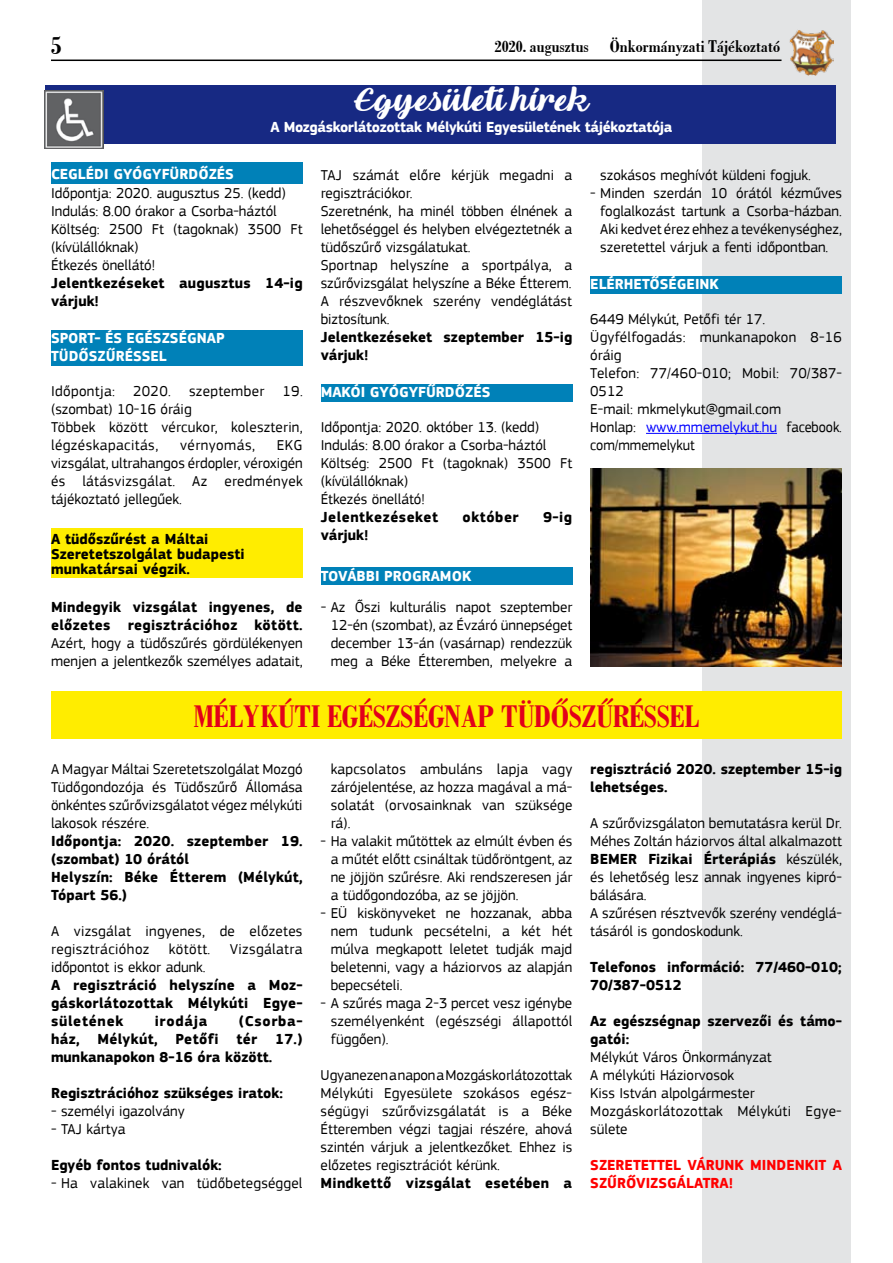
<style>
.page{position:relative;width:893px;height:1263px;background:#fff}
.page>*{position:absolute;margin:0;border:0;box-sizing:border-box;transform-origin:0 0}
.t1{font:700 condensed 33px "H Bodoni";color:#e2001a}
.t2{font:33px "Queenof Heaven";color:#fff}
.t3{font:700 condensed 27px "H Bodoni";color:#000}
.t4{font:700 condensed 18px "H Bodoni";color:#000}
.t5{font:15px/18px "PF Square Sans Pro";color:#000;text-align:justify}
.t6{font:700 15px/18px "PF Square Sans Pro";letter-spacing:.005em;color:#000}
.t7{font:700 15px/18px "PF Square Sans Pro";color:#fff}
.t8{font:700 15px "PF Square Sans Pro";letter-spacing:-.025em;color:#fff}
.t9{font:15px/18px "PF Square Sans Pro";letter-spacing:.02em;color:#000}
.t10{font:700 15px/18px "PF Square Sans Pro";color:#f00}
.t11{font:700 15px "PF Square Sans Pro";letter-spacing:.035em;color:#000}
.t12{font:15px "PF Square Sans Pro";letter-spacing:.025em;color:#000}
.t13{font:15px "PF Square Sans Pro";letter-spacing:.03em;color:#000}
.s1{color:#00f}
.s2{font-weight:700}
</style>
<div class="page">
<div style="left:702px;top:0;width:148px;height:1263px;background:#e3e4e5"></div>
<hr style="left:51px;top:60px;width:730px;height:1px;background:#000">
<img style="left:789px;top:30px;width:45px;height:45px">
<div style="left:51px;top:162px;width:252px;height:22px;background:#0081b8"></div>
<div style="left:51px;top:330px;width:252px;height:36px;background:#0081b8"></div>
<div style="left:51px;top:528px;width:252px;height:50px;background:#ffed00"></div>
<div style="left:321px;top:384px;width:251px;height:18px;background:#0081b8"></div>
<div style="left:321px;top:568px;width:251px;height:17px;background:#0081b8"></div>
<hr style="left:646px;top:433px;width:131px;height:1px;background:#00f">
<div style="left:590px;top:276px;width:252px;height:18px;background:#0081b8"></div>
<div style="left:45px;top:85px;width:791px;height:59px;background:#172983"></div>
<div style="left:51px;top:691px;width:791px;height:47px;background:#ffed00"></div>
<img style="left:45px;top:90px;width:58px;height:58px">
<img style="left:590px;top:468px;width:252px;height:198px">
<h2 class="t3" style="left:51px;top:31px;width:12px">5</h2>
<p class="t4" style="left:495px;top:37px;width:287px">2020. augusztus Önkormányzati Tájékoztató</p>
<h1 class="t2" style="left:354px;top:79px;width:236px">Egyesületi hírek</h1>
<p class="t8" style="left:270px;top:118px;width:404px">A Mozgáskorlátozottak Mélykúti Egyesületének tájékoztatója</p>
<p class="t7" style="left:51px;top:166px;width:27px">CEGLÉD</p>
<p class="t7" style="left:104px;top:166px;width:20px">I GYÓGY</p>
<p class="t7" style="left:162px;top:166px;width:74px">FÜRDŐZÉS</p>
<p class="t5" style="left:51px;top:184px;width:253px;text-align:left">I dőpontja: 2020. augusztus 25. (kedd)<br>I ndulás: 8.00 órakor a Csorba-háztól<br>Költség: 2500 Ft (tagoknak) 3500 Ft (kívülállóknak)<br>Étkezés önellátó!</p>
<p class="t6" style="left:51px;top:275px;width:253px">Jelentkezéseket augusztus 14-ig várjuk!</p>
<p class="t7" style="left:51px;top:330px;width:175px">SPORT- ÉS EGÉSZSÉG NAP<br>TÜDŐSZŰRÉSSEL</p>
<p class="t5" style="left:51px;top:382px;width:253px;text-align:left">I dőpontja: 2020. szeptember 19. (szombat) 10-16 óráig<br>Többek között vércukor, koleszterin, légzéskapacitás,</p>
<p class="t13" style="left:180px;top:436px;width:76px">vérnyomás,</p>
<p class="t5" style="left:51px;top:436px;width:253px;text-indent:226px">EKG vizsgálat, ultrahangos érdopler, véroxigén és látásvizsgálat. Az eredmények tájékoztató jellegűek.</p>
<p class="t6" style="left:51px;top:532px;width:195px;line-height:15px">A tüdőszűrést a Máltai<br>Szeretetszolgálat budapesti munkatársai végzik.</p>
<p class="t6" style="left:51px;top:599px;width:253px">Mindegyik vizsgálat ingyenes, de előzetes regisztrációhoz kötött.</p>
<p class="t5" style="left:51px;top:634px;width:253px">Azért, hogy a tüdőszűrés gördülékenyen menjen a jelentkezők személyes adatait,</p>
<p class="t5" style="left:321px;top:166px;width:253px;text-align:left">TAJ számát előre kérjük megadni a regisztrációkor.<br>Szeretnénk, ha minél többen élnének a lehetőséggel és helyben elvégeztetnék a tüdőszűrő vizsgálatukat.<br>Sportnap helyszíne a sportpálya, a szűrővizsgálat helyszíne a Béke Étterem.<br>A részvevőknek szerény vendéglátást biztosítunk.</p>
<p class="t6" style="left:321px;top:329px;width:253px">Jelentkezéseket szeptember 15-ig várjuk!</p>
<p class="t7" style="left:321px;top:384px;width:170px">Makói gyógyfűrdőzés</p>
<p class="t5" style="left:321px;top:418px;width:253px;text-align:left">I dőpontja: 2020. október 13. (kedd)<br>I ndulás: 8.00 órakor a Csorba-háztól<br>Költség: 2500 Ft (tagoknak) 3500 Ft (kívülállóknak)<br>Étkezés önellátó!</p>
<p class="t11" style="left:321px;top:508px;width:119px">Jelentkezéseket</p>
<p class="t6" style="left:463px;top:509px;width:58px">október</p>
<p class="t6" style="left:543px;top:509px;width:31px">9-ig</p>
<p class="t6" style="left:321px;top:527px;width:49px">várjuk!</p>
<p class="t7" style="left:321px;top:568px;width:142px">TOVÁBBI PROG RAMOK</p>
<p class="t5" style="left:331px;top:598px;width:243px;text-indent:-10px">- Az Őszi kulturális napot szeptember 12-én (szombat), az Évzáró ünnepséget december 13-án (vasárnap) rendezzük meg a Béke Étteremben, melyekre a</p>
<p class="t5" style="left:600px;top:166px;width:212px">szokásos meghívót küldeni fogjuk.</p>
<p class="t5" style="left:600px;top:184px;width:243px;text-indent:-10px">- Minden szerdán 10 órától kézműves foglalkozást tartunk a Csorba-házban.<br>Aki kedvet érez ehhez a tevékenységhez, szeretettel várjuk a fenti időpontban.</p>
<p class="t7" style="left:590px;top:276px;width:129px">ELÉRHETŐSÉGEINK</p>
<p class="t5" style="left:590px;top:310px;width:253px;text-align:left">6449 Mélykút, Petőfi tér 17.<br>Ügyfélfogadás: munkanapokon 8-16 óráig<br>Telefon: 77/460-010; Mobil: 70/387-<br>0512<br>E-mail: mkmelykut@gmail.com<br>Honlap: <span class="s1">www.mmemelykut.hu</span> facebook. com/mmemelykut</p>
<h1 class="t1" style="left:194px;top:699px;width:507px">MÉLYKÚTI EGÉSZSÉGNAP TÜDŐSZŰRÉSSEL</h1>
<p class="t5" style="left:51px;top:760px;width:253px">A Magyar Máltai Szeretetszolgálat Mozgó Tüdőgondozója és Tüdőszűrő Állomása önkéntes szűrővizsgálatot végez mélykúti lakosok részére.</p>
<p class="t6" style="left:51px;top:833px;width:253px">Időpontja: 2020. szeptember 19. (szombat) 10 órától<br>Helyszín: Béke Étterem (Mélykút,<br>Tópart 56.)</p>
<p class="t9" style="left:51px;top:922px;width:253px">A vizsgálat ingyenes, de előzetes regisztrációhoz</p>
<p class="t5" style="left:169px;top:940px;width:43px">kötött.</p>
<p class="t12" style="left:230px;top:940px;width:74px">Vizsgálatra</p>
<p class="t5" style="left:51px;top:958px;width:156px">időpontot is ekkor adunk.</p>
<p class="t6" style="left:51px;top:977px;width:253px;text-align:justify">A regisztráció helyszíne a Moz&shy;gáskorlátozottak Mélykúti Egye&shy;sületének</p>
<p class="t6" style="left:155px;top:1013px;width:54px">irodája</p>
<p class="t6" style="left:51px;top:1013px;width:253px;text-align:justify;text-indent:188px">(Csorba&shy;ház, Mélykút, Petőfi tér 17.) munkanapokon 8-16 óra között.</p>
<p class="t6" style="left:51px;top:1085px;width:233px">Regisztrációhoz szükséges iratok:</p>
<p class="t5" style="left:51px;top:1102px;width:135px">- személyi igazolvány</p>
<p class="t5" style="left:51px;top:1120px;width:76px">- TAJ kártya</p>
<p class="t6" style="left:51px;top:1157px;width:172px">Egyéb fontos tudnivalók:</p>
<p class="t5" style="left:51px;top:1174px;width:253px">- Ha valakinek van tüdőbetegséggel</p>
<p class="t5" style="left:331px;top:760px;width:243px">kapcsolatos ambuláns lapja vagy zárójelentése, az hozza magával a má&shy;solatát (orvosainknak van szüksége rá).</p>
<p class="t5" style="left:331px;top:832px;width:243px;text-indent:-10px">- Ha valakit műtöttek az elmúlt évben és a műtét előtt csináltak tüdőröntgent, az ne jöjjön szűrésre. Aki rendszeresen jár a tüdőgondozóba, az se jöjjön.</p>
<p class="t5" style="left:331px;top:904px;width:243px;text-indent:-10px">- EÜ kiskönyveket ne hozzanak, abba nem tudunk pecsételni, a két hét múlva megkapott leletet tudják majd beletenni, vagy a háziorvos az alapján bepecsételi.</p>
<p class="t5" style="left:331px;top:994px;width:243px;text-indent:-10px">- A szűrés maga 2-3 percet vesz igénybe személyenként (egészségi állapottól függően).</p>
<p class="t5" style="left:321px;top:1066px;width:253px">Ugyanezen a napon a Mozgáskorlátozottak Mélykúti Egyesülete szokásos egész&shy;ségügyi szűrővizsgálatát is a Béke Étteremben végzi tagjai részére, ahová szintén várjuk a jelentkezőket. Ehhez is előzetes regisztrációt kérünk.</p>
<p class="t6" style="left:321px;top:1175px;width:253px">Mindkettő vizsgálat esetében a</p>
<p class="t6" style="left:590px;top:761px;width:253px">regisztráció 2020. szeptember 15-ig lehetséges.</p>
<p class="t5" style="left:590px;top:814px;width:253px;text-align:left">A szűrővizsgálaton bemutatásra kerül Dr.<br>Méhes Zoltán háziorvos által alkalmazott <span class="s2">BEMER Fizikai Érterápiás</span> készülék, és lehetőség lesz annak ingyenes kipró&shy;bálására.<br>A szűrésen résztvevők szerény vendéglá&shy;tásáról is gondoskodunk.</p>
<p class="t6" style="left:590px;top:959px;width:253px">Telefonos információ: 77/460-010;<br>70/387-0512</p>
<p class="t6" style="left:590px;top:1013px;width:253px">Az egészségnap szervezői és támo&shy;gatói:</p>
<p class="t5" style="left:590px;top:1048px;width:253px;text-align:left">Mélykút Város Önkormányzat<br>A mélykúti Háziorvosok<br>Kiss I stván alpolgármester<br>Mozgáskorlátozottak Mélykúti Egye&shy;sülete</p>
<p class="t10" style="left:590px;top:1157px;width:253px">SZERETETTEL VÁRUNK MINDENKIT A<br>SZŰRŐVIZSGÁLATRA!</p>
</div>
